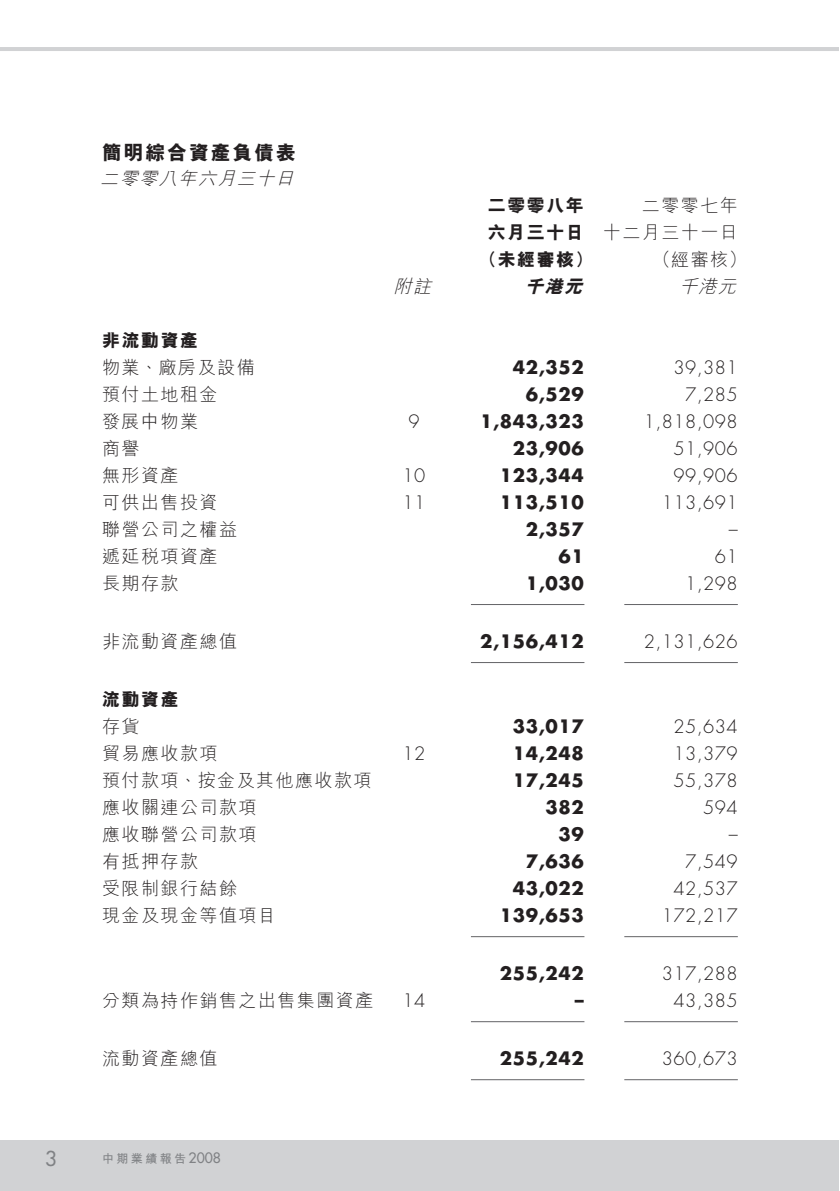
<style>
.page{position:relative;width:840px;height:1191px;background:#fff}
.page>*{position:absolute;margin:0;border:0;box-sizing:border-box;transform-origin:0 0}
.t1{font:20px "M Hei HK Xbold B5 pc H";letter-spacing:.085em;color:#231f20}
.t2{font:500 20px "Futura Std";color:#808285}
.t3{font:18px/27px "M Hei HK Light B5 pc H";letter-spacing:.08em;color:#231f20;text-align:right}
.t4{font:300 18px "Futura Std";letter-spacing:.03em;color:#231f20}
.t5{font:700 18px "Futura Std";letter-spacing:.035em;color:#231f20}
.t6{font:18px "M Hei HK Xbold B5 pc H";letter-spacing:.085em;color:#231f20}
.t7{font:italic 18px "M Hei HK Light B5 pc H";color:#231f20}
.t8{font:italic 18px "M Hei HK Xbold B5 pc H";color:#231f20}
.t9{font:12px "M Hei HK Bold B5 pc H";letter-spacing:.2em;color:#808285}
.s1{font-family:"M Hei HK Xbold B5 pc H"}
.s2{font-family:"Futura Std";font-weight:500;font-size:14px}
</style>
<div class="page">
<div style="left:0;top:1140px;width:838px;height:50px;background:#d1d2d4"></div>
<hr style="left:0;top:47px;width:838px;height:4px;background:#d1d2d4">
<hr style="left:470px;top:604px;width:114px;height:1px;background:#636366">
<hr style="left:624px;top:604px;width:113px;height:1px;background:#636366">
<hr style="left:470px;top:662px;width:114px;height:1px;background:#636366">
<hr style="left:624px;top:662px;width:113px;height:1px;background:#636366">
<hr style="left:470px;top:936px;width:114px;height:1px;background:#636366">
<hr style="left:624px;top:936px;width:113px;height:1px;background:#636366">
<hr style="left:470px;top:1021px;width:114px;height:1px;background:#636366">
<hr style="left:624px;top:1021px;width:113px;height:1px;background:#636366">
<hr style="left:470px;top:1079px;width:114px;height:1px;background:#636366">
<hr style="left:624px;top:1079px;width:113px;height:1px;background:#636366">
<p class="t1" style="left:102px;top:139px;width:195px">簡明綜合資產負債表</p>
<p class="t7" style="left:100px;top:166px;width:201px">二零零八年六月三十日</p>
<p class="t3" style="left:487px;top:191px;width:251px">二零零七年<br><span class="s1">六月三十日</span> 十二月三十一日</p>
<p class="t6" style="left:479px;top:247px;width:115px">（未經審核）</p>
<p class="t3" style="left:652px;top:245px;width:96px">（經審核）</p>
<p class="t6" style="left:487px;top:193px;width:98px">二零零八年</p>
<p class="t7" style="left:393px;top:274px;width:45px">附註</p>
<p class="t8" style="left:524px;top:274px;width:65px">千港元</p>
<p class="t7" style="left:678px;top:274px;width:65px">千港元</p>
<p class="t6" style="left:102px;top:328px;width:98px">非流動資產</p>
<p class="t3" style="left:102px;top:353px;width:154px">物業、廠房及設備</p>
<p class="t5" style="left:512px;top:355px;width:73px">42,352</p>
<p class="t4" style="left:673px;top:356px;width:66px">39,381</p>
<p class="t3" style="left:102px;top:380px;width:117px">預付土地租金</p>
<p class="t5" style="left:525px;top:382px;width:60px">6,529</p>
<p class="t4" style="left:685px;top:383px;width:54px">7,285</p>
<p class="t3" style="left:102px;top:407px;width:97px">發展中物業</p>
<p class="t4" style="left:408px;top:410px;width:13px">9</p>
<p class="t5" style="left:480px;top:409px;width:105px">1,843,323</p>
<p class="t4" style="left:643px;top:410px;width:95px">1,818,098</p>
<p class="t3" style="left:102px;top:434px;width:39px">商譽</p>
<p class="t5" style="left:512px;top:436px;width:73px">23,906</p>
<p class="t4" style="left:673px;top:437px;width:66px">51,906</p>
<p class="t3" style="left:102px;top:461px;width:78px">無形資產</p>
<p class="t4" style="left:402px;top:464px;width:24px">10</p>
<p class="t5" style="left:499px;top:463px;width:85px">123,344</p>
<p class="t4" style="left:673px;top:464px;width:66px">99,906</p>
<p class="t3" style="left:102px;top:488px;width:117px">可供出售投資</p>
<p class="t4" style="left:402px;top:491px;width:24px">11</p>
<p class="t5" style="left:499px;top:490px;width:85px">113,510</p>
<p class="t4" style="left:661px;top:491px;width:77px">113,691</p>
<p class="t3" style="left:102px;top:515px;width:136px">聯營公司之權益</p>
<p class="t5" style="left:525px;top:517px;width:60px">2,357</p>
<p class="t4" style="left:728px;top:518px;width:10px">–</p>
<p class="t3" style="left:102px;top:542px;width:117px">遞延稅項資產</p>
<p class="t5" style="left:558px;top:544px;width:27px">61</p>
<p class="t4" style="left:714px;top:545px;width:24px">61</p>
<p class="t3" style="left:102px;top:569px;width:78px">長期存款</p>
<p class="t5" style="left:525px;top:571px;width:60px">1,030</p>
<p class="t4" style="left:685px;top:572px;width:54px">1,298</p>
<p class="t3" style="left:102px;top:627px;width:136px">非流動資產總值</p>
<p class="t5" style="left:480px;top:629px;width:105px">2,156,412</p>
<p class="t4" style="left:643px;top:630px;width:95px">2,131,626</p>
<p class="t6" style="left:102px;top:687px;width:78px">流動資產</p>
<p class="t3" style="left:102px;top:712px;width:39px">存貨</p>
<p class="t5" style="left:512px;top:714px;width:73px">33,017</p>
<p class="t4" style="left:673px;top:715px;width:66px">25,634</p>
<p class="t3" style="left:102px;top:739px;width:117px">貿易應收款項</p>
<p class="t4" style="left:402px;top:742px;width:24px">12</p>
<p class="t5" style="left:512px;top:741px;width:73px">14,248</p>
<p class="t4" style="left:673px;top:742px;width:66px">13,379</p>
<p class="t3" style="left:102px;top:766px;width:271px">預付款項、按金及其他應收款項</p>
<p class="t5" style="left:512px;top:768px;width:73px">17,245</p>
<p class="t4" style="left:673px;top:769px;width:66px">55,378</p>
<p class="t3" style="left:102px;top:793px;width:156px">應收關連公司款項</p>
<p class="t5" style="left:545px;top:795px;width:40px">382</p>
<p class="t4" style="left:702px;top:796px;width:36px">594</p>
<p class="t3" style="left:102px;top:820px;width:156px">應收聯營公司款項</p>
<p class="t5" style="left:558px;top:822px;width:27px">39</p>
<p class="t4" style="left:728px;top:823px;width:10px">–</p>
<p class="t3" style="left:102px;top:847px;width:97px">有抵押存款</p>
<p class="t5" style="left:525px;top:849px;width:60px">7,636</p>
<p class="t4" style="left:685px;top:850px;width:54px">7,549</p>
<p class="t3" style="left:102px;top:874px;width:136px">受限制銀行結餘</p>
<p class="t5" style="left:512px;top:876px;width:73px">43,022</p>
<p class="t4" style="left:673px;top:877px;width:66px">42,537</p>
<p class="t3" style="left:102px;top:901px;width:175px">現金及現金等值項目</p>
<p class="t5" style="left:499px;top:903px;width:85px">139,653</p>
<p class="t4" style="left:661px;top:904px;width:77px">172,217</p>
<p class="t5" style="left:499px;top:961px;width:85px">255,242</p>
<p class="t4" style="left:661px;top:962px;width:77px">317,288</p>
<p class="t3" style="left:102px;top:986px;width:272px">分類為持作銷售之出售集團資產</p>
<p class="t4" style="left:402px;top:989px;width:24px">14</p>
<p class="t5" style="left:574px;top:988px;width:10px">–</p>
<p class="t4" style="left:673px;top:989px;width:66px">43,385</p>
<p class="t3" style="left:102px;top:1044px;width:117px">流動資產總值</p>
<p class="t5" style="left:499px;top:1046px;width:85px">255,242</p>
<p class="t4" style="left:661px;top:1047px;width:77px">360,673</p>
<p class="t2" style="left:45px;top:1146px;width:13px">3</p>
<p class="t9" style="left:102px;top:1149px;width:120px">中期業績報告<span class="s2">2008</span></p>
</div>
